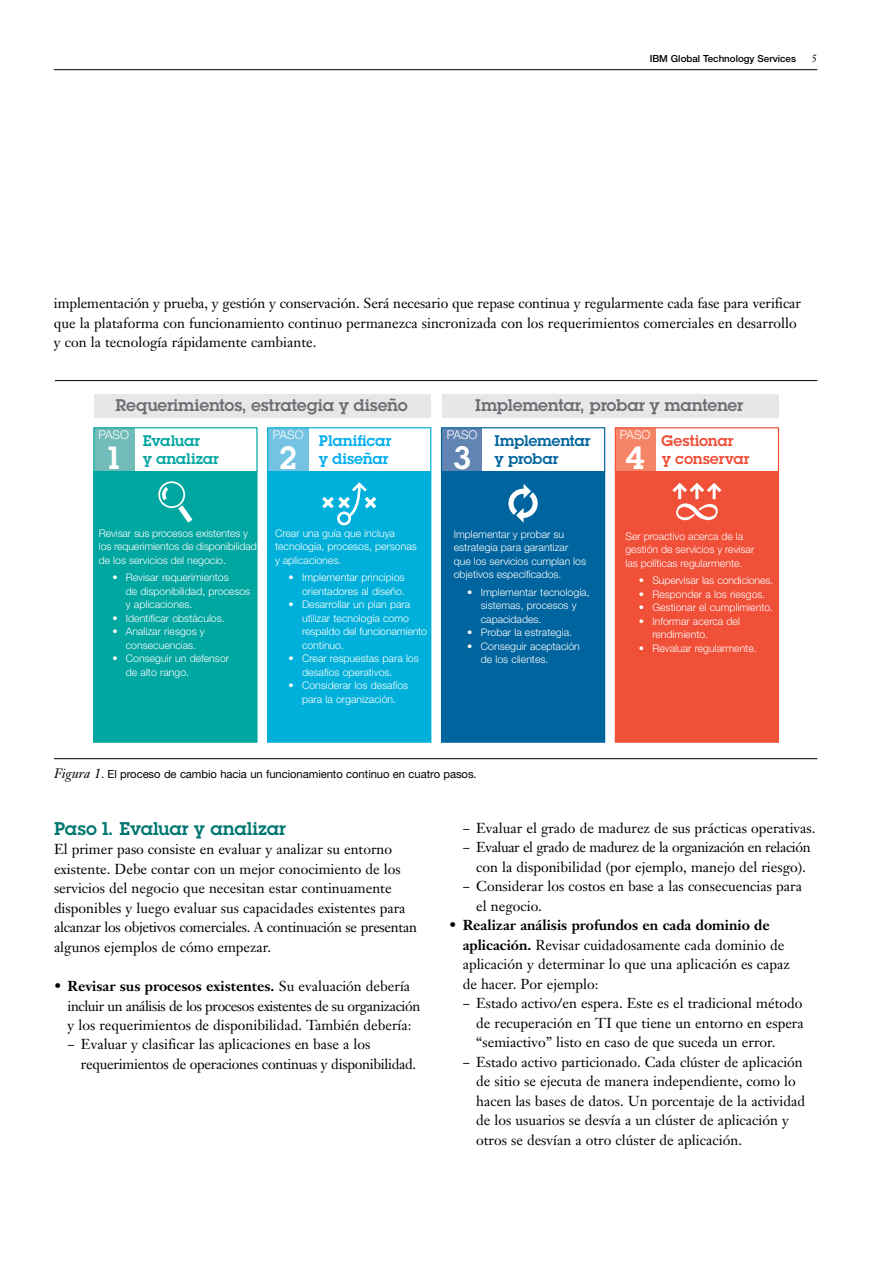
<style>
.page{position:relative;width:893px;height:1263px;background:#fff}
.page>*{position:absolute;margin:0;border:0;box-sizing:border-box;transform-origin:0 0}
.t1{font:31.5px "Lubalin Demifor IBM";color:#fff}
.t2{font:18px "Lubalin Demifor IBM";color:#007670}
.t3{font:16.5px "Lubalin Demifor IBM";color:#6d6e71}
.t4{font:15px/18px "Lubalin Demifor IBM";color:#f04e37}
.t5{font:15px/18px "Lubalin Demifor IBM";color:#00aeef}
.t6{font:15px/18px "Lubalin Demifor IBM";color:#00649d}
.t7{font:15px/18px "Lubalin Demifor IBM";color:#00a6a0}
.t8{font:14.25px/19.5px "Janson Text LT Pro";color:#000}
.t9{font:14.25px/19.5px "Janson Text LT Pro";letter-spacing:-.03em;color:#000}
.t10{font:14.25px/19.5px "Janson Text LT Pro";letter-spacing:-.02em;color:#000}
.t11{font:300 12px "Helvetica Neue";color:#fff}
.t12{font:11.25px "Helvetica Neue";letter-spacing:-.005em;color:#000}
.t13{font:300 10.5px/13.5px "Helvetica Neue";color:#fff}
.t14{font:10.5px "Janson Text LT Pro";color:#000}
.t15{font:500 9.75px "Helvetica Neue";color:#000}
.s1{font-family:"Janson Text LT Pro";font-style:italic;font-size:13.5px}
.s2{font-weight:700}
.s3{font-family:"Myriad Pro"}
</style>
<div class="page">
<div style="left:441px;top:394px;width:337px;height:23px;background:#e6e7e8"></div>
<div style="left:94px;top:394px;width:337px;height:23px;background:#e6e7e8"></div>
<div style="left:615px;top:428px;width:41px;height:44px;background:#f58567"></div>
<div style="left:615px;top:472px;width:163px;height:270px;background:#f04f38"></div>
<div style="left:615px;top:471px;width:164px;height:272px;border:1px solid #f04f38"></div>
<div style="left:615px;top:427px;width:164px;height:45px;border:1px solid #f04f38"></div>
<div style="left:94px;top:428px;width:41px;height:44px;background:#71bbb8"></div>
<div style="left:93px;top:427px;width:165px;height:45px;border:1px solid #00a6a0"></div>
<div style="left:268px;top:428px;width:40px;height:44px;background:#74c3e2"></div>
<div style="left:268px;top:472px;width:163px;height:270px;background:#00b0da"></div>
<div style="left:267px;top:471px;width:164px;height:272px;border:1px solid #00b0da"></div>
<div style="left:267px;top:427px;width:164px;height:45px;border:1px solid #00b0da"></div>
<svg style="left:322px;top:482px;width:54px;height:43px"></svg>
<svg style="left:672px;top:483px;width:49px;height:38px"></svg>
<div style="left:94px;top:472px;width:163px;height:270px;background:#00a6a0"></div>
<div style="left:93px;top:471px;width:165px;height:272px;border:1px solid #00a6a0"></div>
<svg style="left:158px;top:481px;width:34px;height:42px"></svg>
<div style="left:441px;top:428px;width:41px;height:44px;background:#6284b3"></div>
<div style="left:441px;top:472px;width:164px;height:270px;background:#00649e"></div>
<div style="left:441px;top:471px;width:164px;height:272px;border:1px solid #00649e"></div>
<div style="left:441px;top:427px;width:164px;height:45px;border:1px solid #00649e"></div>
<svg style="left:508px;top:484px;width:30px;height:39px"></svg>
<hr style="left:54px;top:69px;width:763px;height:1px;background:#000">
<hr style="left:54px;top:758px;width:763px;height:1px;background:#000">
<hr style="left:55px;top:380px;width:762px;height:1px;background:#000">
<p class="t15" style="left:650px;top:52px;width:148px">IBM Global Technology Services</p>
<p class="t14" style="left:812px;top:52px;width:7px">5</p>
<p class="t8" style="left:54px;top:294px;width:748px">implementación y prueba, y gestión y conservación. Será necesario que repase continua y regularmente cada fase para verificar que la plataforma con funcionamiento continuo permanezca sincronizada con los requerimientos comerciales en desarrollo y con la tecnología rápidamente cambiante.</p>
<p class="t3" style="left:116px;top:394px;width:293px">Requerimientos, estrategia y diseño</p>
<p class="t3" style="left:475px;top:394px;width:269px">Implementar, probar y mantener</p>
<p class="t7" style="left:143px;top:431px;width:77px">Evaluar<br>y analizar</p>
<p class="t5" style="left:319px;top:432px;width:74px">Planificar y diseñar</p>
<p class="t6" style="left:494px;top:432px;width:97px">Implementar y probar</p>
<p class="t4" style="left:662px;top:431px;width:89px">Gestionar<br>y conservar</p>
<p class="t11" style="left:98px;top:428px;width:32px">PASO</p>
<h1 class="t1" style="left:108px;top:437px;width:13px">1</h1>
<p class="t11" style="left:273px;top:428px;width:32px">PASO</p>
<h1 class="t1" style="left:280px;top:437px;width:18px">2</h1>
<p class="t11" style="left:620px;top:428px;width:32px">PASO</p>
<h1 class="t1" style="left:625px;top:437px;width:21px">4</h1>
<p class="t11" style="left:447px;top:428px;width:32px">PASO</p>
<h1 class="t1" style="left:453px;top:437px;width:19px">3</h1>
<p class="t13" style="left:99px;top:526px;width:159px">Revisar sus procesos existentes y los requerimientos de disponibilidad de los servicios del negocio.</p>
<p class="t13" style="left:126px;top:571px;width:126px;text-indent:-14px">• Revisar requerimientos<br>de disponibilidad, procesos y aplicaciones.</p>
<p class="t13" style="left:112px;top:611px;width:114px">• Identificar obstáculos.</p>
<p class="t13" style="left:112px;top:625px;width:94px;text-align:center">• Analizar riesgos y consecuencias.</p>
<p class="t13" style="left:126px;top:652px;width:105px;text-indent:-14px">• Conseguir un defensor de alto rango.</p>
<p class="t13" style="left:275px;top:526px;width:143px">Crear una guía que incluya tecnología, procesos, personas y aplicaciones.</p>
<p class="t13" style="left:289px;top:571px;width:118px;text-align:right">• Implementar principios orientadores al diseño.</p>
<p class="t13" style="left:302px;top:598px;width:127px;text-indent:-14px">• Desarrollar un plan para utilizar tecnología como respaldo del funcionamiento continuo.</p>
<p class="t13" style="left:302px;top:652px;width:118px;text-indent:-14px">• Crear respuestas para los desafíos operativos.</p>
<p class="t13" style="left:289px;top:679px;width:121px;text-align:center">• Considerar los desafíos para la organización.</p>
<p class="t13" style="left:454px;top:527px;width:134px">Implementar y probar su estrategia para garantizar que los servicios cumplan los objetivos especificados.</p>
<p class="t13" style="left:481px;top:585px;width:110px;text-indent:-14px">• Implementar tecnología, sistemas, procesos y capacidades.</p>
<p class="t13" style="left:467px;top:626px;width:106px">• Probar la estrategia.</p>
<p class="t13" style="left:481px;top:639px;width:101px;text-indent:-14px">• Conseguir aceptación de los clientes.</p>
<p class="t12" style="left:54px;top:767px;width:424px"><span class="s1">Figura 1</span>. El proceso de cambio hacia un funcionamiento continuo en cuatro pasos.</p>
<p class="t13" style="left:625px;top:529px;width:130px">Ser proactivo acerca de la gestión de servicios y revisar las políticas regularmente.</p>
<p class="t13" style="left:639px;top:574px;width:136px">• Supervisar las condiciones.</p>
<p class="t13" style="left:639px;top:587px;width:128px">• Responder a los riesgos.</p>
<p class="t13" style="left:639px;top:601px;width:136px">• Gestionar el cumplimiento.</p>
<p class="t13" style="left:652px;top:614px;width:89px;text-indent:-14px">• Informar acerca del rendimiento.</p>
<p class="t13" style="left:639px;top:641px;width:119px">• Revaluar regularmente.</p>
<p class="t2" style="left:54px;top:816px;width:233px">Paso 1. Evaluar y analizar</p>
<p class="t8" style="left:54px;top:839px;width:364px">El primer paso consiste en evaluar y analizar su entorno existente. Debe contar con un mejor conocimiento de los servicios del negocio que necesitan estar continuamente disponibles y luego evaluar sus capacidades existentes para alcanzar los objetivos comerciales. A continuación se presentan algunos ejemplos de cómo empezar.</p>
<p class="t9" style="left:67px;top:976px;width:354px;text-indent:-13px">• <span class="s2">Revisar sus procesos existentes.</span> Su evaluación debería incluir un análisis de los procesos existentes de su organización y los requerimientos de disponibilidad. También debería:</p>
<p class="t10" style="left:81px;top:1035px;width:337px;text-indent:-13px"><span class="s3">–</span> Evaluar y clasificar las aplicaciones en base a los requerimientos de operaciones continuas y disponibilidad.</p>
<p class="t8" style="left:463px;top:818px;width:354px"><span class="s3">–</span> Evaluar el grado de madurez de sus prácticas operativas.</p>
<p class="t9" style="left:476px;top:837px;width:336px;text-indent:-13px"><span class="s3">–</span> Evaluar el grado de madurez de la organización en relación con la disponibilidad (por ejemplo, manejo del riesgo).</p>
<p class="t8" style="left:476px;top:876px;width:327px;text-indent:-13px"><span class="s3">–</span> Considerar los costos en base a las consecuencias para el negocio.</p>
<p class="t8" style="left:463px;top:915px;width:329px;text-indent:-13px">• <span class="s2">Realizar análisis profundos en cada dominio de aplicación.</span> Revisar cuidadosamente cada dominio de aplicación y determinar lo que una aplicación es capaz de hacer. Por ejemplo:</p>
<p class="t8" style="left:476px;top:993px;width:329px;text-align:justify;text-indent:-13px"><span class="s3">–</span> Estado activo/en espera. Este es el tradicional método de recuperación en TI que tiene un entorno en espera “semiactivo” listo en caso de que suceda un error.</p>
<p class="t8" style="left:476px;top:1052px;width:330px;text-indent:-13px"><span class="s3">–</span> Estado activo particionado. Cada clúster de aplicación de sitio se ejecuta de manera independiente, como lo hacen las bases de datos. Un porcentaje de la actividad de los usuarios se desvía a un clúster de aplicación y otros se desvían a otro clúster de aplicación.</p>
</div>
